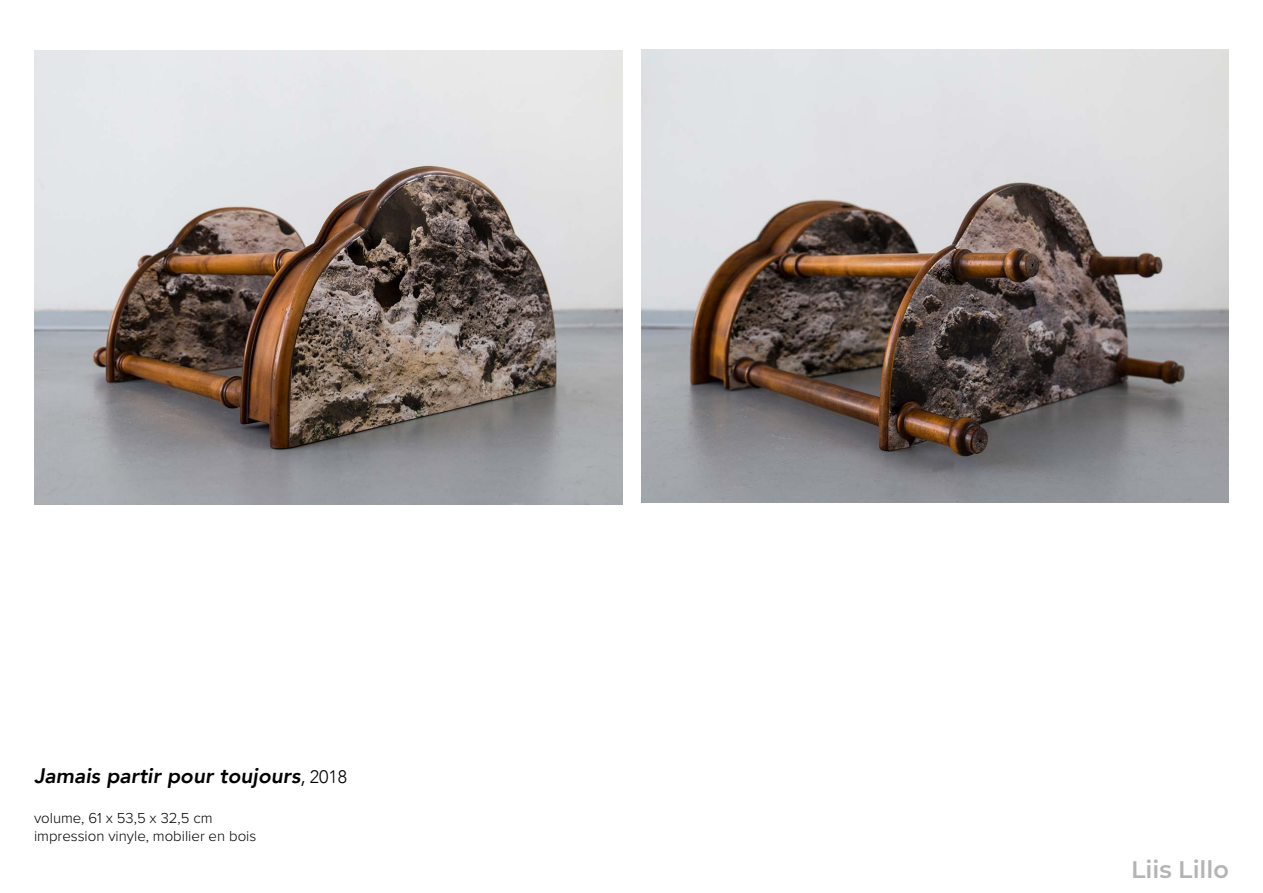
<style>
.page{position:relative;width:1263px;height:893px;background:#fff}
.page>*{position:absolute;margin:0;border:0;box-sizing:border-box;transform-origin:0 0}
.t1{font:600 24px "Montserrat";color:#b5b4b4}
.t2{font:italic 800 21px "Avenir";color:#000}
.t3{font:300 15px "Proxima Nova";color:#000}
.s1{font-weight:300;font-style:normal}
.s2{font-weight:300;font-style:normal;font-size:18px}
</style>
<div class="page">
<img style="left:34px;top:51px;width:588px;height:453px">
<img style="left:641px;top:50px;width:588px;height:453px">
<p class="t2" style="left:34px;top:764px;width:315px">Jamais partir pour toujours<span class="s1">,</span> <span class="s2">2018</span></p>
<p class="t3" style="left:34px;top:807px;width:180px">volume, 61 x 53,5 x 32,5 cm</p>
<p class="t3" style="left:34px;top:825px;width:224px">impression vinyle, mobilier en bois</p>
<h1 class="t1" style="left:1131px;top:852px;width:99px">Liis Lillo</h1>
</div>
